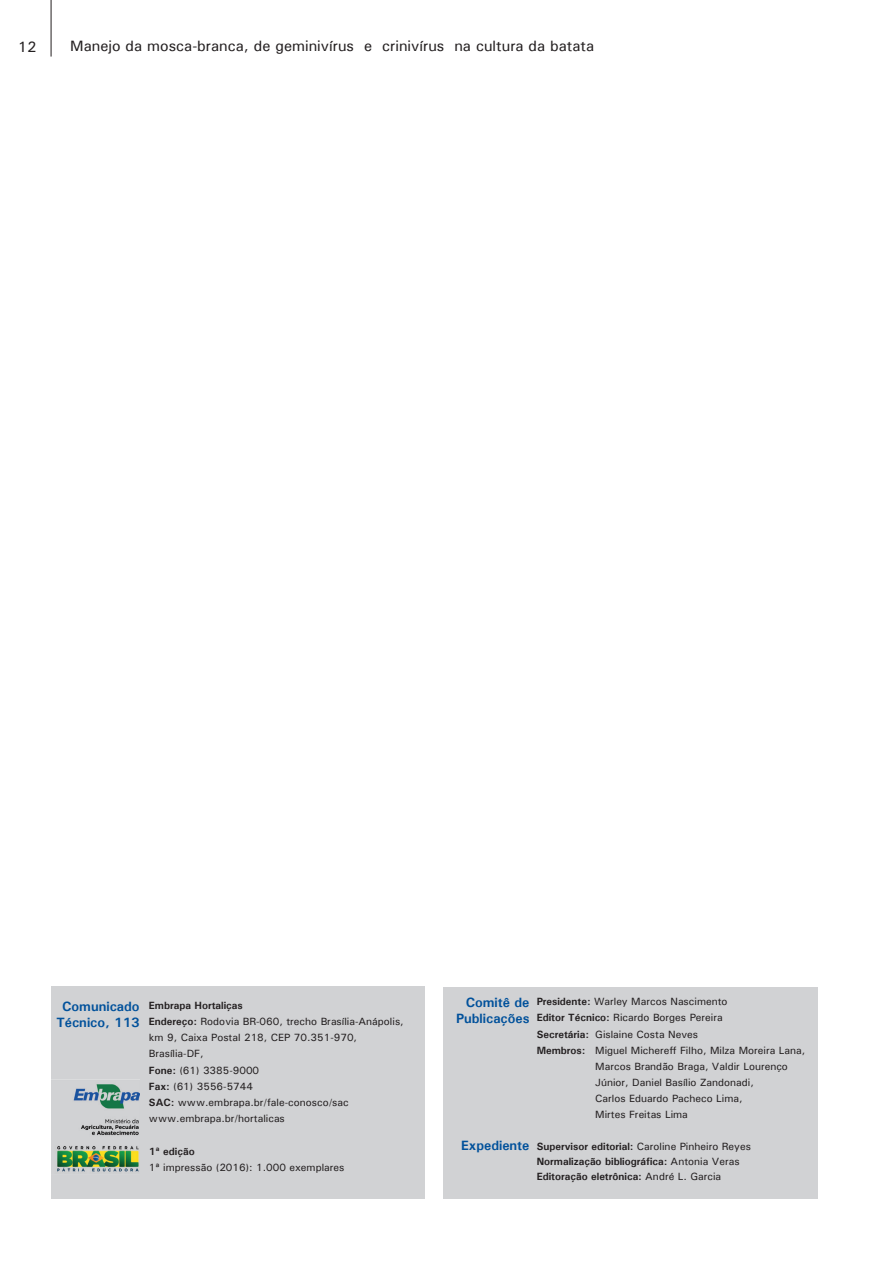
<style>
.page{position:relative;width:881px;height:1263px;background:#fff}
.page>*{position:absolute;margin:0;border:0;box-sizing:border-box;transform-origin:0 0}
.t1{font:500 15px "Univers";color:#231f20}
.Corpo_de_texto_CT{font:700 13.5px/16.2px "Univers";color:#01519b;text-align:center}
.t2{font:500 10.5px/16.2px "Univers";color:#231f20}
.t3{font:700 10.5px "Univers";color:#231f20}
.s1{font-weight:700}
.s2{font-weight:500}
</style>
<div class="page">
<hr style="left:51px;top:0;width:1px;height:57px;background:#231f20">
<div style="left:51px;top:986px;width:373px;height:213px;background:#d1d2d4"></div>
<div style="left:443px;top:987px;width:374px;height:212px;background:#d1d2d4"></div>
<img style="left:57px;top:1084px;width:82px;height:88px">
<h1 class="t1" style="left:18px;top:38px;width:20px">12</h1>
<h1 class="t1" style="left:70px;top:36px;width:525px">Manejo da mosca-branca, de geminivírus e crinivírus na cultura da batata</h1>
<p class="Corpo_de_texto_CT" style="left:56px;top:997px;width:85px">Comunicado<br>Técnico, 113</p>
<p class="Corpo_de_texto_CT" style="left:465px;top:994px;width:65px">Comitê de</p>
<p class="t3" style="left:149px;top:998px;width:95px">Embrapa Hortaliças</p>
<p class="t2" style="left:149px;top:1013px;width:256px"><span class="s1">Endereço:</span> Rodovia BR-060, trecho Brasília-Anápolis, km 9, Caixa Postal 218, CEP 70.351-970,</p>
<p class="t2" style="left:149px;top:1045px;width:56px">Brasília-DF,</p>
<p class="t2" style="left:149px;top:1062px;width:112px"><span class="s1">Fone:</span> (61) 3385-9000</p>
<p class="t2" style="left:149px;top:1078px;width:105px"><span class="s1">Fax:</span> (61) 3556-5744</p>
<p class="t2" style="left:149px;top:1094px;width:201px"><span class="s1">SAC:</span> www.embrapa.br/fale-conosco/sac</p>
<p class="t2" style="left:149px;top:1110px;width:137px">www.embrapa.br/hortalicas</p>
<p class="t3" style="left:149px;top:1144px;width:47px">1ª edição</p>
<p class="t2" style="left:149px;top:1159px;width:197px">1ª impressão (2016): 1.000 exemplares</p>
<p class="Corpo_de_texto_CT" style="left:456px;top:1010px;width:75px">Publicações</p>
<p class="Corpo_de_texto_CT" style="left:461px;top:1137px;width:70px">Expediente</p>
<p class="t2" style="left:536px;top:993px;width:192px"><span class="s1">Presidente:</span> Warley Marcos Nascimento</p>
<p class="t2" style="left:536px;top:1009px;width:187px"><span class="s1">Editor Técnico:</span> Ricardo Borges Pereira</p>
<p class="t2" style="left:536px;top:1025px;width:163px"><span class="s1">Secretária:</span> Gislaine Costa Neves</p>
<p class="t2" style="left:536px;top:1042px;width:270px"><span class="s1">Membros:</span> Miguel Michereff Filho, Milza Moreira Lana,</p>
<p class="t2" style="left:595px;top:1058px;width:194px">Marcos Brandão Braga, Valdir Lourenço<br>Júnior, Daniel Basílio Zandonadi,</p>
<p class="t2" style="left:595px;top:1090px;width:149px">Carlos Eduardo Pacheco Lima,</p>
<p class="t2" style="left:595px;top:1106px;width:94px">Mirtes Freitas Lima</p>
<p class="t2" style="left:536px;top:1138px;width:216px"><span class="s1">Supervisor editorial:</span> Caroline Pinheiro Reyes</p>
<p class="t3" style="left:536px;top:1154px;width:204px">Normalização bibliográfica: <span class="s2">Antonia Veras</span></p>
<p class="t3" style="left:536px;top:1169px;width:186px">Editoração eletrônica: <span class="s2">André L. Garcia</span></p>
</div>
